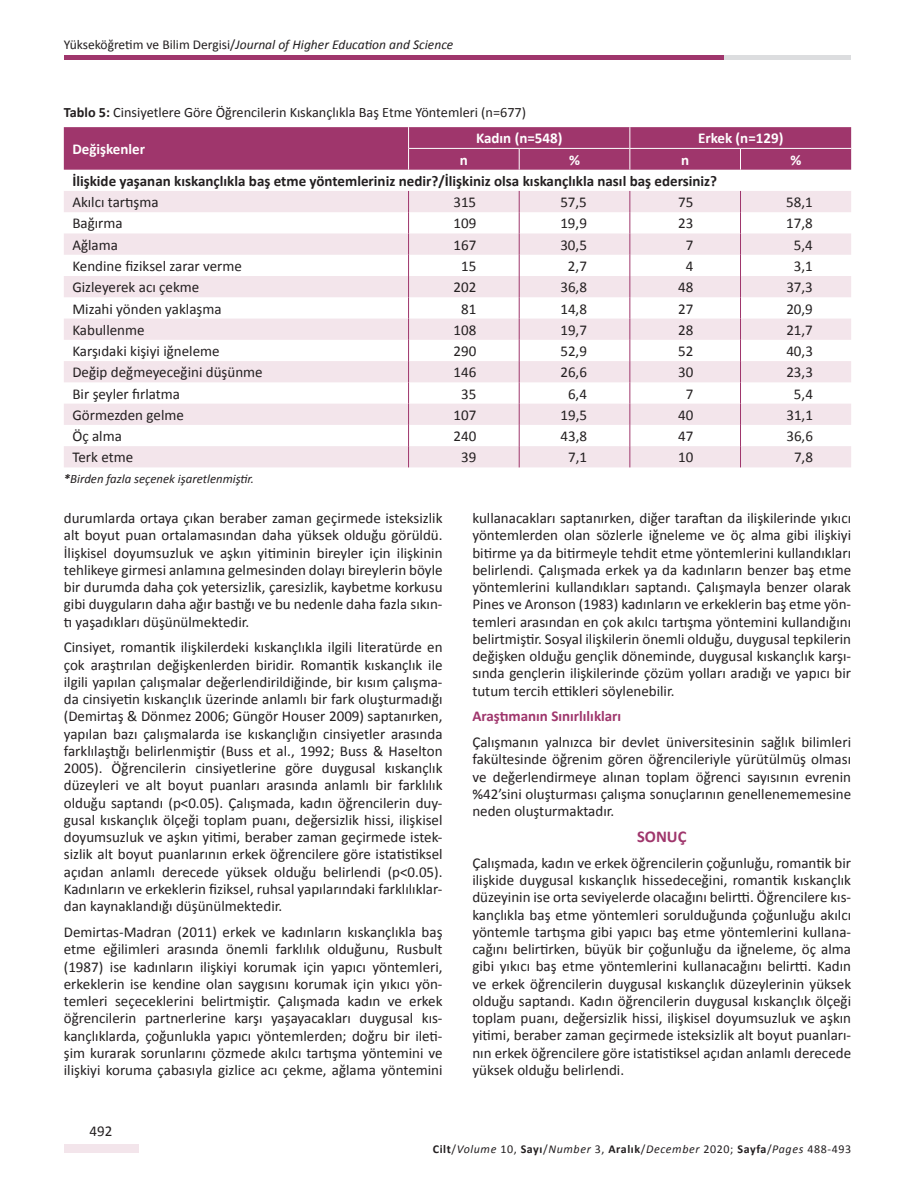
<style>
.page{position:relative;width:915px;height:1191px;background:#fff}
.page>*{position:absolute;margin:0;border:0;box-sizing:border-box;transform-origin:0 0}
.t1{font:700 16.5px "Calibri";color:#9f366c}
.t2{font:15px/17.2px "Calibri";color:#231f20}
.t3{font:700 15px "Calibri";color:#231f20}
.t4{font:700 15px "Calibri";color:#fff}
.t5{font:700 15px "Calibri";color:#9f366c}
.t6{font:14.25px "Calibri";color:#231f20}
.t7{font:italic 13.5px "Calibri";color:#231f20}
.t8{font:italic 12.75px "Calibri";color:#231f20}
.t9{font:italic 12px "Calibri";letter-spacing:.05em;color:#231f20}
.s1{font-style:normal}
.s2{font-weight:700}
.s3{font-weight:700;font-style:normal}
</style>
<div class="page">
<div style="left:64px;top:1144px;width:74px;height:8px;background:#f3e5eb"></div>
<div style="left:719px;top:55px;width:131px;height:5px;background:#dcdddf"></div>
<div style="left:64px;top:55px;width:659px;height:5px;background:#9f366c"></div>
<svg style="left:64px;top:191px;width:786px;height:276px;fill:#f3e5eb"></svg>
<svg style="left:408px;top:191px;width:1px;height:276px"></svg>
<svg style="left:518px;top:191px;width:1px;height:276px"></svg>
<svg style="left:629px;top:191px;width:1px;height:276px"></svg>
<svg style="left:739px;top:191px;width:1px;height:276px"></svg>
<svg style="left:64px;top:127px;width:786px;height:43px;background:#a13b70"></svg>
<p class="t7" style="left:64px;top:36px;width:391px"><span class="s1">Yükseköğretim ve Bilim Dergisi/</span>Journal of Higher Education and Science</p>
<p class="t6" style="left:64px;top:103px;width:463px"><span class="s2">Tablo 5:</span> Cinsiyetlere Göre Öğrencilerin Kıskançlıkla Baş Etme Yöntemleri (n=677)</p>
<p class="t4" style="left:72px;top:139px;width:74px">Değişkenler</p>
<p class="t4" style="left:476px;top:129px;width:88px">Kadın (n=548)</p>
<p class="t4" style="left:697px;top:129px;width:87px">Erkek (n=129)</p>
<p class="t4" style="left:459px;top:150px;width:10px">n</p>
<p class="t4" style="left:569px;top:150px;width:12px">%</p>
<p class="t4" style="left:681px;top:150px;width:10px">n</p>
<p class="t4" style="left:790px;top:150px;width:12px">%</p>
<p class="t3" style="left:72px;top:171px;width:646px">İlişkide yaşanan kıskançlıkla baş etme yöntemleriniz nedir?/İlişkiniz olsa kıskançlıkla nasıl baş edersiniz?</p>
<p class="t2" style="left:72px;top:194px;width:88px">Akılcı tartışma</p>
<p class="t2" style="left:453px;top:194px;width:24px">315</p>
<p class="t2" style="left:560px;top:194px;width:28px">57,5</p>
<p class="t2" style="left:677px;top:194px;width:17px">75</p>
<p class="t2" style="left:786px;top:194px;width:28px">58,1</p>
<p class="t2" style="left:72px;top:215px;width:52px">Bağırma</p>
<p class="t2" style="left:453px;top:215px;width:24px">109</p>
<p class="t2" style="left:560px;top:215px;width:28px">19,9</p>
<p class="t2" style="left:678px;top:215px;width:17px">23</p>
<p class="t2" style="left:786px;top:215px;width:28px">17,8</p>
<p class="t2" style="left:72px;top:236px;width:47px">Ağlama</p>
<p class="t2" style="left:453px;top:236px;width:24px">167</p>
<p class="t2" style="left:560px;top:236px;width:28px">30,5</p>
<p class="t2" style="left:685px;top:236px;width:9px">7</p>
<p class="t2" style="left:793px;top:236px;width:20px">5,4</p>
<p class="t2" style="left:72px;top:257px;width:171px">Kendine fiziksel zarar verme</p>
<p class="t2" style="left:461px;top:257px;width:17px">15</p>
<p class="t2" style="left:567px;top:257px;width:20px">2,7</p>
<p class="t2" style="left:685px;top:257px;width:9px">4</p>
<p class="t2" style="left:793px;top:257px;width:20px">3,1</p>
<p class="t2" style="left:72px;top:279px;width:128px">Gizleyerek acı çekme</p>
<p class="t2" style="left:453px;top:279px;width:24px">202</p>
<p class="t2" style="left:560px;top:279px;width:28px">36,8</p>
<p class="t2" style="left:678px;top:279px;width:17px">48</p>
<p class="t2" style="left:786px;top:279px;width:28px">37,3</p>
<p class="t2" style="left:72px;top:300px;width:151px">Mizahi yönden yaklaşma</p>
<p class="t2" style="left:461px;top:300px;width:17px">81</p>
<p class="t2" style="left:560px;top:300px;width:28px">14,8</p>
<p class="t2" style="left:678px;top:300px;width:17px">27</p>
<p class="t2" style="left:786px;top:300px;width:28px">20,9</p>
<p class="t2" style="left:72px;top:321px;width:74px">Kabullenme</p>
<p class="t2" style="left:453px;top:321px;width:24px">108</p>
<p class="t2" style="left:560px;top:321px;width:28px">19,7</p>
<p class="t2" style="left:678px;top:321px;width:17px">28</p>
<p class="t2" style="left:786px;top:321px;width:28px">21,7</p>
<p class="t2" style="left:72px;top:342px;width:149px">Karşıdaki kişiyi iğneleme</p>
<p class="t2" style="left:453px;top:342px;width:24px">290</p>
<p class="t2" style="left:560px;top:342px;width:28px">52,9</p>
<p class="t2" style="left:678px;top:342px;width:17px">52</p>
<p class="t2" style="left:786px;top:342px;width:28px">40,3</p>
<p class="t2" style="left:72px;top:364px;width:192px">Değip değmeyeceğini düşünme</p>
<p class="t2" style="left:453px;top:364px;width:24px">146</p>
<p class="t2" style="left:560px;top:364px;width:28px">26,6</p>
<p class="t2" style="left:678px;top:364px;width:17px">30</p>
<p class="t2" style="left:786px;top:364px;width:28px">23,3</p>
<p class="t2" style="left:72px;top:385px;width:109px">Bir şeyler fırlatma</p>
<p class="t2" style="left:461px;top:385px;width:17px">35</p>
<p class="t2" style="left:568px;top:385px;width:20px">6,4</p>
<p class="t2" style="left:685px;top:385px;width:9px">7</p>
<p class="t2" style="left:793px;top:385px;width:20px">5,4</p>
<p class="t2" style="left:72px;top:406px;width:113px">Görmezden gelme</p>
<p class="t2" style="left:453px;top:406px;width:24px">107</p>
<p class="t2" style="left:560px;top:406px;width:28px">19,5</p>
<p class="t2" style="left:678px;top:406px;width:17px">40</p>
<p class="t2" style="left:786px;top:406px;width:28px">31,1</p>
<p class="t2" style="left:72px;top:427px;width:51px">Öç alma</p>
<p class="t2" style="left:453px;top:427px;width:24px">240</p>
<p class="t2" style="left:560px;top:427px;width:28px">43,8</p>
<p class="t2" style="left:678px;top:427px;width:17px">47</p>
<p class="t2" style="left:786px;top:427px;width:28px">36,6</p>
<p class="t2" style="left:72px;top:449px;width:62px">Terk etme</p>
<p class="t2" style="left:461px;top:449px;width:17px">39</p>
<p class="t2" style="left:568px;top:449px;width:20px">7,1</p>
<p class="t2" style="left:678px;top:449px;width:17px">10</p>
<p class="t2" style="left:793px;top:449px;width:20px">7,8</p>
<p class="t8" style="left:64px;top:470px;width:192px"><span class="s2">*</span>Birden fazla seçenek işaretlenmiştir.</p>
<p class="t2" style="left:64px;top:509px;width:380px;text-align:justify">durumlarda ortaya çıkan beraber zaman geçirmede isteksizlik alt boyut puan ortalamasından daha yüksek olduğu görüldü.<br>İlişkisel doyumsuzluk ve aşkın yitiminin bireyler için ilişkinin tehlikeye girmesi anlamına gelmesinden dolayı bireylerin böyle bir durumda daha çok yetersizlik, çaresizlik, kaybetme korkusu gibi duyguların daha ağır bastığı ve bu nedenle daha fazla sıkın&shy;tı yaşadıkları düşünülmektedir.</p>
<p class="t2" style="left:64px;top:639px;width:380px">Cinsiyet, romantik ilişkilerdeki kıskançlıkla ilgili literatürde en çok araştırılan değişkenlerden biridir. Romantik kıskançlık ile ilgili yapılan çalışmalar değerlendirildiğinde, bir kısım çalışma&shy;da cinsiyetin kıskançlık üzerinde anlamlı bir fark oluşturmadığı (Demirtaş &amp; Dönmez 2006; Güngör Houser 2009) saptanırken, yapılan bazı çalışmalarda ise kıskançlığın cinsiyetler arasında farklılaştığı belirlenmiştir (Buss et al., 1992; Buss &amp; Haselton 2005). Öğrencilerin cinsiyetlerine göre duygusal kıskançlık düzeyleri ve alt boyut puanları arasında anlamlı bir farklılık olduğu saptandı (p&lt;0.05). Çalışmada, kadın öğrencilerin duy&shy;gusal kıskançlık ölçeği toplam puanı, değersizlik hissi, ilişkisel doyumsuzluk ve aşkın yitimi, beraber zaman geçirmede istek&shy;sizlik alt boyut puanlarının erkek öğrencilere göre istatistiksel açıdan anlamlı derecede yüksek olduğu belirlendi (p&lt;0.05).<br>Kadınların ve erkeklerin fiziksel, ruhsal yapılarındaki farklılıklar&shy;dan kaynaklandığı düşünülmektedir.</p>
<p class="t2" style="left:64px;top:923px;width:380px;text-align:justify">Demirtas-Madran (2011) erkek ve kadınların kıskançlıkla baş etme eğilimleri arasında önemli farklılık olduğunu, Rusbult (1987) ise kadınların ilişkiyi korumak için yapıcı yöntemleri, erkeklerin ise kendine olan saygısını korumak için yıkıcı yön&shy;temleri seçeceklerini belirtmiştir. Çalışmada kadın ve erkek öğrencilerin partnerlerine karşı yaşayacakları duygusal kıs&shy;kançlıklarda, çoğunlukla yapıcı yöntemlerden; doğru bir ileti&shy;şim kurarak sorunlarını çözmede akılcı tartışma yöntemini ve ilişkiyi koruma çabasıyla gizlice acı çekme, ağlama yöntemini</p>
<p class="t2" style="left:90px;top:1122px;width:24px">492</p>
<p class="t2" style="left:472px;top:509px;width:380px">kullanacakları saptanırken, diğer taraftan da ilişkilerinde yıkıcı yöntemlerden olan sözlerle iğneleme ve öç alma gibi ilişkiyi bitirme ya da bitirmeyle tehdit etme yöntemlerini kullandıkları belirlendi. Çalışmada erkek ya da kadınların benzer baş etme yöntemlerini kullandıkları saptandı. Çalışmayla benzer olarak Pines ve Aronson (1983) kadınların ve erkeklerin baş etme yön&shy;temleri arasından en çok akılcı tartışma yöntemini kullandığını belirtmiştir. Sosyal ilişkilerin önemli olduğu, duygusal tepkilerin değişken olduğu gençlik döneminde, duygusal kıskançlık karşı&shy;sında gençlerin ilişkilerinde çözüm yolları aradığı ve yapıcı bir tutum tercih ettikleri söylenebilir.</p>
<p class="t5" style="left:472px;top:707px;width:148px">Araştımanın Sınırlılıkları</p>
<p class="t2" style="left:472px;top:733px;width:380px">Çalışmanın yalnızca bir devlet üniversitesinin sağlık bilimleri fakültesinde öğrenim gören öğrencileriyle yü rütü lmüş olması ve değerlendirmeye alınan toplam öğrenci sayısının evrenin %42’sini oluşturması çalışma sonuçlarının genellenememesine neden oluşturmaktadır.</p>
<p class="t1" style="left:637px;top:826px;width:51px">SONUÇ</p>
<p class="t2" style="left:472px;top:854px;width:380px">Çalışmada, kadın ve erkek öğrencilerin çoğunluğu, romantik bir ilişkide duygusal kıskançlık hissedeceğini, romantik kıskançlık düzeyinin ise orta seviyelerde olacağını belirtti. Öğrencilere kıs&shy;kançlıkla baş etme yöntemleri sorulduğunda çoğunluğu akılcı yöntemle tartışma gibi yapıcı baş etme yöntemlerini kullana&shy;cağını belirtirken, büyük bir çoğunluğu da iğneleme, öç alma gibi yıkıcı baş etme yöntemlerini kullanacağını belirtti. Kadın ve erkek öğrencilerin duygusal kıskançlık düzeylerinin yüksek olduğu saptandı. Kadın öğrencilerin duygusal kıskançlık ölçeği toplam puanı, değersizlik hissi, ilişkisel doyumsuzluk ve aşkın yitimi, beraber zaman geçirmede isteksizlik alt boyut puanları&shy;nın erkek öğrencilere göre istatistiksel açıdan anlamlı derecede yüksek olduğu belirlendi.</p>
<p class="t9" style="left:432px;top:1140px;width:419px"><span class="s3">Cilt</span><span class="s1">/</span>Volume <span class="s1">10,</span> <span class="s3">Sayı</span><span class="s1">/</span>Number <span class="s1">3,</span> <span class="s3">Aralık</span><span class="s1">/</span>December <span class="s1">2020;</span> <span class="s3">Sayfa</span><span class="s1">/</span>Pages <span class="s1">488-493</span></p>
</div>
